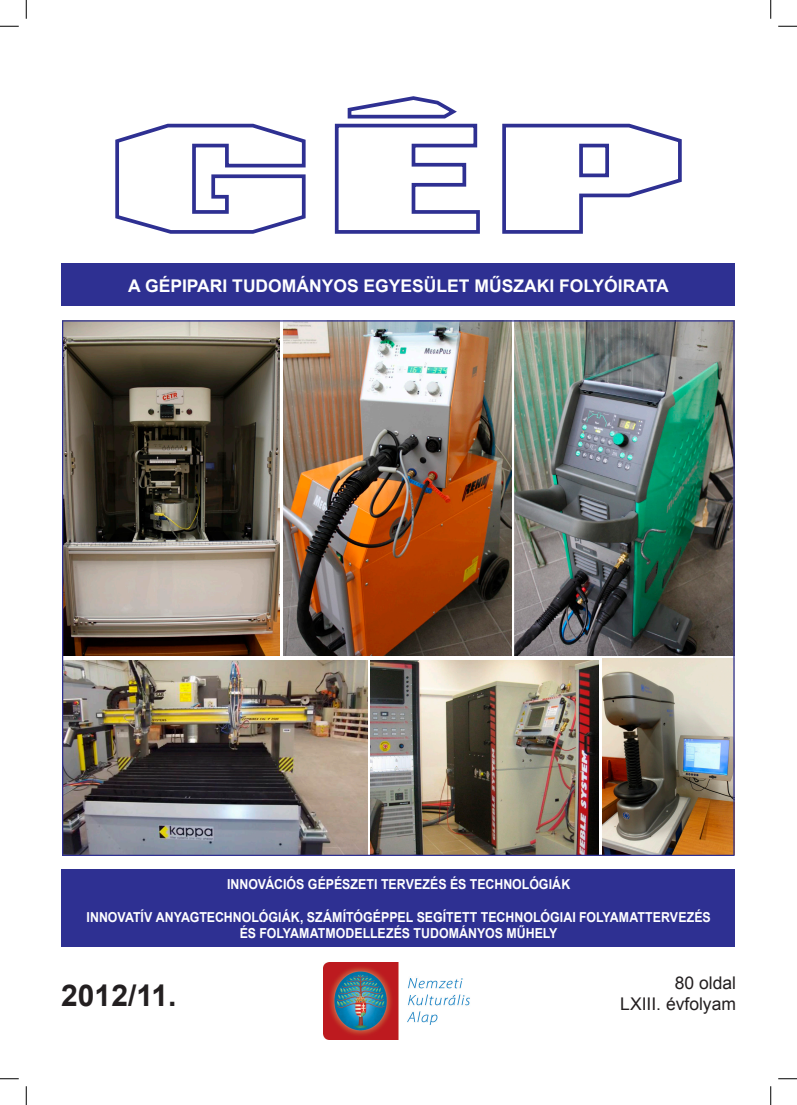
<style>
.page{position:relative;width:797px;height:1105px;background:#fff}
.page>*{position:absolute;margin:0;border:0;box-sizing:border-box;transform-origin:0 0}
.t1{font:700 30px "Arial";color:#231f20}
.t2{font:700 17.5px "Arial";color:#fff}
.t3{font:17.5px/21px "Arial";color:#231f20;text-align:right}
.t4{font:700 13.75px/16.5px "Arial";color:#fff;text-align:center;scale:.9 1}
</style>
<div class="page">
<img style="left:324px;top:962px;width:146px;height:78px">
<svg style="left:115px;top:123px;width:191px;height:111px"></svg>
<svg style="left:334px;top:96px;width:146px;height:138px"></svg>
<svg style="left:502px;top:123px;width:180px;height:111px"></svg>
<div style="left:62px;top:263px;width:673px;height:42px;background:#2e3092"></div>
<div style="left:62px;top:869px;width:673px;height:78px;background:#2e3092"></div>
<img style="left:62px;top:320px;width:672px;height:536px">
<svg style="left:0;top:25px;width:19px;height:2px"></svg>
<svg style="left:778px;top:25px;width:19px;height:2px"></svg>
<svg style="left:0;top:1078px;width:19px;height:1px"></svg>
<svg style="left:778px;top:1078px;width:19px;height:1px"></svg>
<svg style="left:25px;top:0;width:2px;height:19px"></svg>
<svg style="left:25px;top:1086px;width:2px;height:19px"></svg>
<svg style="left:770px;top:0;width:1px;height:19px"></svg>
<svg style="left:770px;top:1086px;width:1px;height:19px"></svg>
<p class="t2" style="left:128px;top:274px;width:542px">A GÉPIPARI TUDOMÁNYOS EGYESÜLET MŰSZAKI FOLYÓIRATA</p>
<p class="t4" style="left:227px;top:876px;width:383px">INNOVÁCIÓS GÉPÉSZETI TERVEZÉS ÉS TECHNOLÓGIÁK</p>
<p class="t4" style="left:86px;top:909px;width:695px">INNOVATÍV ANYAGTECHNOLÓGIÁK, SZÁMÍTÓGÉPPEL SEGÍTETT TECHNOLÓGIAI FOLYAMATTERVEZÉS<br>ÉS FOLYAMATMODELLEZÉS TUDOMÁNYOS MŰHELY</p>
<h1 class="t1" style="left:61px;top:975px;width:117px">2012/11.</h1>
<p class="t3" style="left:620px;top:972px;width:117px">80 oldal<br>LXIII. évfolyam</p>
</div>
